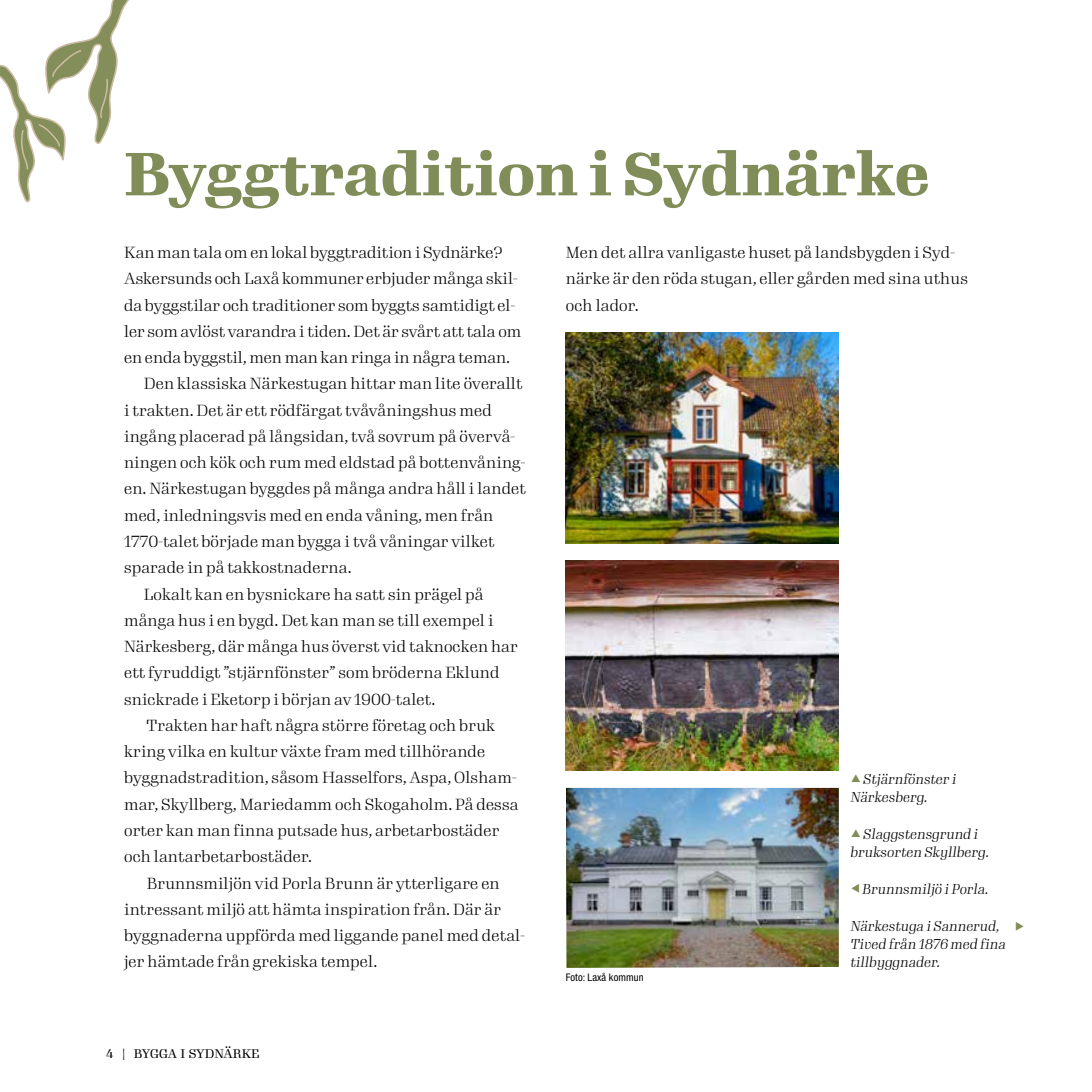
<style>
.page{position:relative;width:1092px;height:1092px;background:#fff}
.page>*{position:absolute;margin:0;border:0;box-sizing:border-box;transform-origin:0 0}
.t1{font:700 59.5px "Gimlet Display";letter-spacing:.01em;color:#818d59}
.t2{font:300 15.75px/26.2px "Gimlet Display";letter-spacing:.01em;color:#000}
.t3{font:italic 300 14px/18.4px "Gimlet Display";letter-spacing:.01em;color:#000}
.t4{font:12.25px "Gimlet Display";color:#000}
.t5{font:condensed 10.5px "Helvetica Neue LT Std";letter-spacing:.01em;color:#000}
.s1{color:#818d59}
</style>
<div class="page">
<svg style="left:0;top:0;width:129px;height:203px"></svg>
<img style="left:566px;top:560px;width:272px;height:210px">
<img style="left:566px;top:332px;width:272px;height:211px">
<img style="left:566px;top:787px;width:272px;height:180px">
<h1 class="t1" style="left:124px;top:133px;width:806px">Byggtradition i Sydnärke</h1>
<p class="t2" style="left:566px;top:238px;width:403px">Men det allra vanligaste huset på landsbygden i Syd&shy;närke är den röda stugan, eller gården med sina uthus och lador.</p>
<p class="t2" style="left:124px;top:238px;width:379px">Kan man tala om en lokal byggtradition i Sydnärke?</p>
<p class="t2" style="left:124px;top:265px;width:395px">Askersunds och Laxå kommuner erbjuder många skil-</p>
<p class="t2" style="left:124px;top:291px;width:392px">da byggstilar och traditioner som byggts samtidigt el-</p>
<p class="t2" style="left:124px;top:317px;width:398px">ler som avlöst varandra i tiden. Det är svårt att tala om</p>
<p class="t2" style="left:124px;top:343px;width:387px">en enda byggstil, men man kan ringa in några teman.</p>
<p class="t2" style="left:144px;top:370px;width:380px">Den klassiska Närkestugan hittar man lite överallt</p>
<p class="t2" style="left:124px;top:396px;width:369px">i trakten. Det är ett rödfärgat tvåvåningshus med</p>
<p class="t2" style="left:124px;top:422px;width:392px">ingång placerad på långsidan, två sovrum på övervå-</p>
<p class="t2" style="left:124px;top:448px;width:402px">ningen och kök och rum med eldstad på bottenvåning-</p>
<p class="t2" style="left:124px;top:475px;width:403px">en. Närkestugan byggdes på många andra håll i landet</p>
<p class="t2" style="left:124px;top:501px;width:371px">med, inledningsvis med en enda våning, men från</p>
<p class="t2" style="left:124px;top:527px;width:372px">1770-talet började man bygga i två våningar vilket</p>
<p class="t2" style="left:124px;top:553px;width:229px">sparade in på takkostnaderna.</p>
<p class="t2" style="left:144px;top:580px;width:341px">Lokalt kan en bysnickare ha satt sin prägel på</p>
<p class="t2" style="left:124px;top:606px;width:371px">många hus i en bygd. Det kan man se till exempel i</p>
<p class="t2" style="left:124px;top:632px;width:395px">Närkesberg, där många hus överst vid taknocken har</p>
<p class="t2" style="left:124px;top:658px;width:377px">ett fyruddigt ”stjärnfönster” som bröderna Eklund</p>
<p class="t2" style="left:124px;top:685px;width:313px">snickrade i Eketorp i början av 1900-talet.</p>
<p class="t2" style="left:147px;top:711px;width:350px">Trakten har haft några större företag och bruk</p>
<p class="t2" style="left:124px;top:737px;width:362px">kring vilka en kultur växte fram med tillhörande</p>
<p class="t2" style="left:124px;top:763px;width:394px">byggnadstradition, såsom Hasselfors, Aspa, Olsham-</p>
<p class="t2" style="left:124px;top:790px;width:396px">mar, Skyllberg, Mariedamm och Skogaholm. På dessa</p>
<p class="t2" style="left:124px;top:816px;width:377px">orter kan man finna putsade hus, arbetarbostäder</p>
<p class="t2" style="left:124px;top:842px;width:189px">och lantarbetarbostäder.</p>
<p class="t2" style="left:147px;top:868px;width:354px">Brunnsmiljön vid Porla Brunn är ytterligare en</p>
<p class="t2" style="left:124px;top:895px;width:378px">intressant miljö att hämta inspiration från. Där är</p>
<p class="t2" style="left:124px;top:921px;width:402px">byggnaderna uppförda med liggande panel med detal-</p>
<p class="t2" style="left:124px;top:947px;width:255px">jer hämtade från grekiska tempel.</p>
<p class="t3" style="left:850px;top:768px;width:107px;text-indent:13px">Stjärnfönster i<br>Närkesberg.</p>
<p class="t3" style="left:850px;top:823px;width:140px;text-align:center">Slaggstensgrund i bruksorten Skyllberg.</p>
<p class="t3" style="left:850px;top:878px;width:140px"><span class="s1">▼</span> Brunnsmiljö i Porla.</p>
<p class="t3" style="left:850px;top:915px;width:157px">Närkestuga i Sannerud,<br>Tived från 1876 med fina tillbyggnader.</p>
<p class="t5" style="left:566px;top:970px;width:79px">Foto: Laxå kommun</p>
<p class="t4" style="left:106px;top:1044px;width:155px">4 | BYGGA I SYDNÄRKE</p>
</div>
